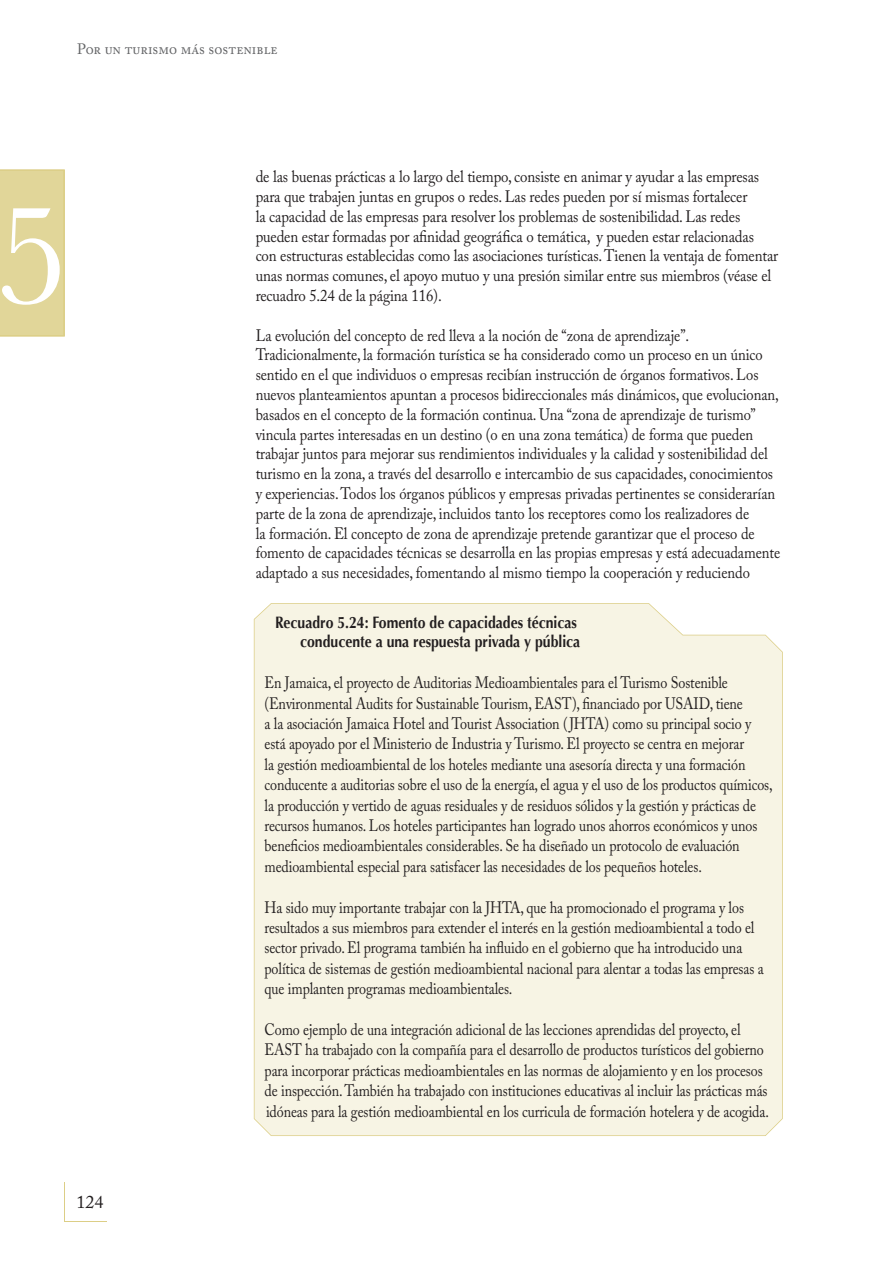
<style>
.page{position:relative;width:893px;height:1263px;background:#fff}
.page>*{position:absolute;margin:0;border:0;box-sizing:border-box;transform-origin:0 0}
.t1{font:147px "Baskerville";color:#fff}
.t2{font:18px "Adobe Caslon Pro";color:#231f20}
.t3{font:16.5px/20.4px "Adobe Caslon Pro";letter-spacing:-.01em;color:#231f20;scale:.85 1}
.t4{font:16.5px/19.8px "Adobe Caslon Pro";letter-spacing:-.01em;color:#231f20;scale:.88 1}
.t5{font:16.5px/19.8px "Adobe Caslon Pro";letter-spacing:-.01em;color:#231f20;scale:.9 1}
.t6{font:700 16.5px/19.8px "Optima";color:#231f20;text-align:right;scale:.85 1}
.t7{font:15px "Adobe Caslon Pro";color:#636466;scale:.96 1}
</style>
<div class="page">
<svg style="left:0;top:169px;width:65px;height:168px;background:#e0d598"></svg>
<div style="left:2px;top:208px;width:58px;height:97px;background:#e1d699"></div>
<hr style="left:64px;top:1182px;width:1px;height:40px;background:#dcce86">
<hr style="left:64px;top:1221px;width:42px;height:1px;background:#dcce86">
<div style="left:254px;top:603px;width:528px;height:533px;background:#f7f4e4"></div>
<p class="t7" style="left:77px;top:43px;width:210px">Por un turismo más sostenible</p>
<h1 class="t1" style="left:-4px;top:171px;width:75px">5</h1>
<p class="t2" style="left:77px;top:1195px;width:28px">124</p>
<p class="t5" style="left:256px;top:168px;width:582px">de las buenas prácticas a lo largo del tiempo, consiste en animar y ayudar a las empresas para que trabajen juntas en grupos o redes. Las redes pueden por sí mismas fortalecer<br>la capacidad de las empresas para resolver los problemas de sostenibilidad. Las redes pueden estar formadas por afinidad geográfica o temática, y pueden estar relacionadas con estructuras establecidas como las asociaciones turísticas. Tienen la ventaja de fomentar unas normas comunes, el apoyo mutuo y una presión similar entre sus miembros (véase el recuadro 5.24 de la página 116).</p>
<p class="t4" style="left:256px;top:327px;width:597px">La evolución del concepto de red lleva a la noción de “zona de aprendizaje”.<br>Tradicionalmente, la formación turística se ha considerado como un proceso en un único sentido en el que individuos o empresas recibían instrucción de órganos formativos. Los nuevos planteamientos apuntan a procesos bidireccionales más dinámicos, que evolucionan, basados en el concepto de la formación continua. Una “zona de aprendizaje de turismo” vincula partes interesadas en un destino (o en una zona temática) de forma que pueden trabajar juntos para mejorar sus rendimientos individuales y la calidad y sostenibilidad del turismo en la zona, a través del desarrollo e intercambio de sus capacidades, conocimientos y experiencias. Todos los órganos públicos y empresas privadas pertinentes se considerarían parte de la zona de aprendizaje, incluidos tanto los receptores como los realizadores de<br>la formación. El concepto de zona de aprendizaje pretende garantizar que el proceso de fomento de capacidades técnicas se desarrolla en las propias empresas y está adecuadamente adaptado a sus necesidades, fomentando al mismo tiempo la cooperación y reduciendo</p>
<p class="t6" style="left:275px;top:612px;width:360px">Recuadro 5.24: Fomento de capacidades técnicas conducente a una respuesta privada y pública</p>
<p class="t3" style="left:264px;top:674px;width:599px">En Jamaica, el proyecto de Auditorias Medioambientales para el Turismo Sostenible (Environmental Audits for Sustainable Tourism, EAST), financiado por USAID, tiene<br>a la asociación Jamaica Hotel and Tourist Association (JHTA) como su principal socio y está apoyado por el Ministerio de Industria y Turismo. El proyecto se centra en mejorar<br>la gestión medioambiental de los hoteles mediante una asesoría directa y una formación conducente a auditorias sobre el uso de la energía, el agua y el uso de los productos químicos, la producción y vertido de aguas residuales y de residuos sólidos y la gestión y prácticas de recursos humanos. Los hoteles participantes han logrado unos ahorros económicos y unos beneficios medioambientales considerables. Se ha diseñado un protocolo de evaluación medioambiental especial para satisfacer las necesidades de los pequeños hoteles.</p>
<p class="t3" style="left:264px;top:898px;width:588px">Ha sido muy importante trabajar con la JHTA, que ha promocionado el programa y los resultados a sus miembros para extender el interés en la gestión medioambiental a todo el sector privado. El programa también ha influido en el gobierno que ha introducido una política de sistemas de gestión medioambiental nacional para alentar a todas las empresas a que implanten programas medioambientales.</p>
<p class="t3" style="left:264px;top:1021px;width:595px">Como ejemplo de una integración adicional de las lecciones aprendidas del proyecto, el EAST ha trabajado con la compañía para el desarrollo de productos turísticos del gobierno para incorporar prácticas medioambientales en las normas de alojamiento y en los procesos de inspección. También ha trabajado con instituciones educativas al incluir las prácticas más idóneas para la gestión medioambiental en los curricula de formación hotelera y de acogida.</p>
</div>
